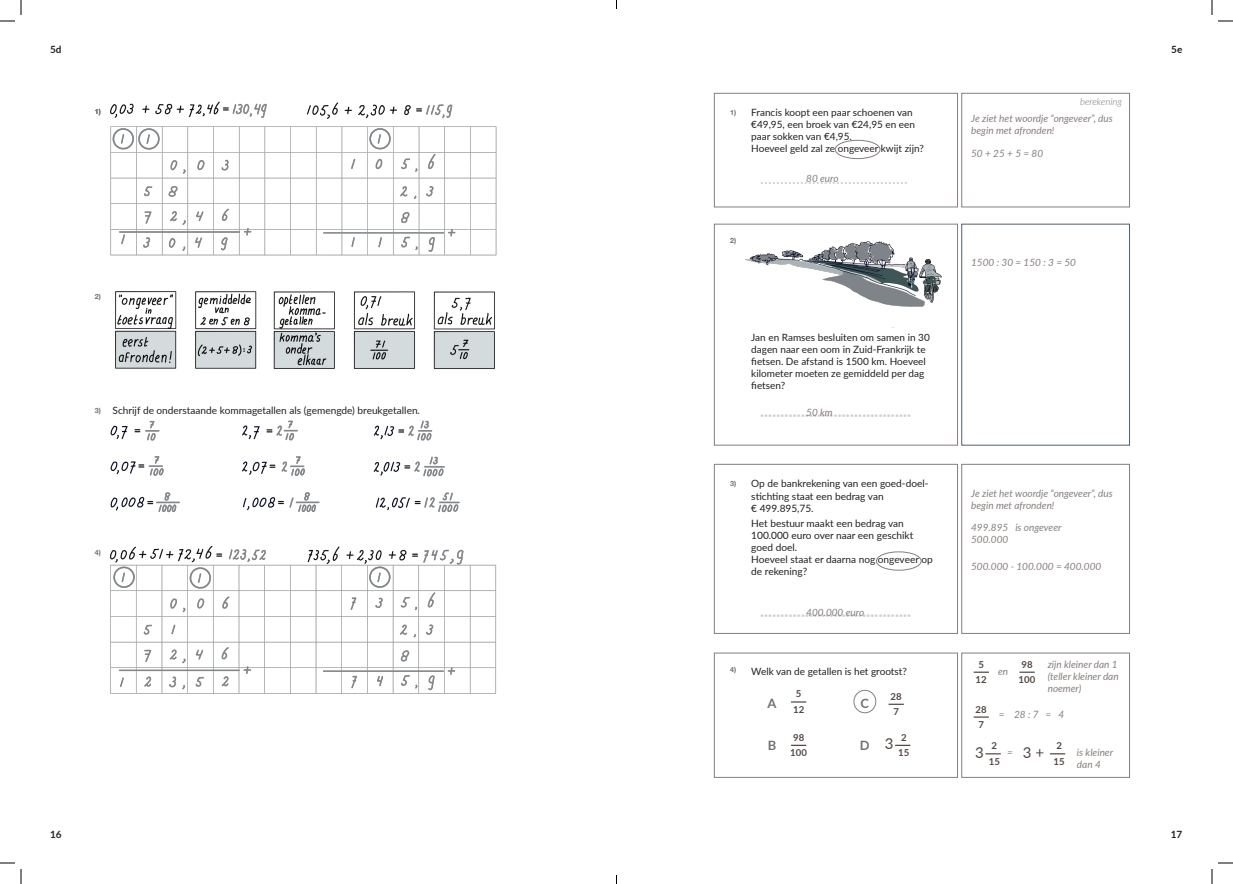
<style>
.page{position:relative;width:1233px;height:884px;background:#fff}
.page>*{position:absolute;margin:0;border:0;box-sizing:border-box;transform-origin:0 0}
.GETYPT_ANTWOORD{font:italic 800 17.1px "Lato";color:#cfd1d2}
.GETYPT_ANTWOORD-2{font:italic 17.1px "Lato";color:#cfd1d2}
.HOOFDSTUK_TITEL_THEORIE{font:15px "Lato";color:#534741}
.HOOFDSTUK_TITEL_THEORIE-2{font:700 12.9px "Lato";color:#717275}
.OPDRACHT{font:10.1px/12.1px "Lato";color:#231f20}
.OPDRACHT-2{font:10px/12px "Lato";color:#231f20}
.GETYPT_ANTWOORD-3{font:italic 10px/12px "Lato";color:#867f7c}
.t1{font:700 10px "Lato";color:#231f20}
.HOOFDSTUK_TITEL_THEORIE-3{font:700 9.6px "Lato";letter-spacing:.01em;color:#534741}
.OPDRACHT-3{font:italic 300 9.6px "Lato";color:#717275}
.verantwoording_kop{font:700 7.1px "Helvetica Neue";color:#717275}
</style>
<div class="page">
<img style="left:745px;top:241px;width:197px;height:87px">
<svg style="left:791px;top:702px;width:15px;height:1px"></svg>
<svg style="left:888px;top:704px;width:16px;height:1px"></svg>
<svg style="left:973px;top:717px;width:16px;height:1px"></svg>
<svg style="left:791px;top:745px;width:15px;height:1px"></svg>
<svg style="left:895px;top:745px;width:15px;height:1px"></svg>
<img style="left:110px;top:101px;width:387px;height:593px">
<img style="left:111px;top:288px;width:386px;height:85px">
<div style="left:835px;top:140px;width:45px;height:19px;border:1px solid #867f7c;border-radius:50%"></div>
<div style="left:853px;top:690px;width:23px;height:23px;border:1px solid #867f7c;border-radius:50%"></div>
<div style="left:876px;top:552px;width:45px;height:18px;border:1px solid #867f7c;border-radius:50%"></div>
<div style="left:714px;top:464px;width:244px;height:170px;border:1px solid #867f7c"></div>
<div style="left:714px;top:652px;width:244px;height:126px;border:1px solid #867f7c"></div>
<div style="left:714px;top:224px;width:244px;height:222px;border:1px solid #867f7c"></div>
<div style="left:961px;top:224px;width:169px;height:222px;border:1px solid #4e5f6d"></div>
<div style="left:714px;top:93px;width:244px;height:114px;border:1px solid #867f7c"></div>
<div style="left:961px;top:93px;width:169px;height:114px;border:1px solid #867f7c"></div>
<div style="left:961px;top:464px;width:169px;height:170px;border:1px solid #867f7c"></div>
<div style="left:961px;top:652px;width:169px;height:126px;border:1px solid #867f7c"></div>
<svg style="left:973px;top:672px;width:16px;height:1px"></svg>
<svg style="left:1019px;top:672px;width:15px;height:1px"></svg>
<svg style="left:985px;top:753px;width:15px;height:1px"></svg>
<svg style="left:1050px;top:753px;width:15px;height:1px"></svg>
<svg style="left:1218px;top:20px;width:15px;height:2px"></svg>
<svg style="left:1218px;top:862px;width:15px;height:2px"></svg>
<svg style="left:0;top:0;width:22px;height:22px"></svg>
<svg style="left:0;top:862px;width:22px;height:22px"></svg>
<svg style="left:1211px;top:0;width:1px;height:15px"></svg>
<svg style="left:1211px;top:869px;width:1px;height:15px"></svg>
<p class="t1" style="left:50px;top:42px;width:13px">5d</p>
<p class="t1" style="left:1171px;top:42px;width:13px">5e</p>
<p class="verantwoording_kop" style="left:95px;top:106px;width:8px">1)</p>
<p class="verantwoording_kop" style="left:730px;top:106px;width:8px">1)</p>
<p class="OPDRACHT-2" style="left:751px;top:106px;width:174px">Francis koopt een paar schoenen van €49,95, een broek van €24,95 en een paar sokken van €4,95.<br>Hoeveel geld zal ze ongeveer kwijt zijn?</p>
<p class="GETYPT_ANTWOORD-3" style="left:806px;top:172px;width:34px">80 euro</p>
<p class="GETYPT_ANTWOORD-2" style="left:760px;top:166px;width:150px">.....................................</p>
<p class="verantwoording_kop" style="left:95px;top:291px;width:8px">2)</p>
<p class="verantwoording_kop" style="left:95px;top:404px;width:8px">3)</p>
<p class="OPDRACHT" style="left:113px;top:404px;width:309px">Schrijf de onderstaande kommagetallen als (gemengde) breukgetallen.</p>
<p class="verantwoording_kop" style="left:730px;top:235px;width:8px">2)</p>
<p class="OPDRACHT-2" style="left:751px;top:331px;width:180px">Jan en Ramses besluiten om samen in 30 dagen naar een oom in Zuid-Frankrijk te fietsen. De afstand is 1500 km. Hoeveel kilometer moeten ze gemiddeld per dag fietsen?</p>
<p class="GETYPT_ANTWOORD-3" style="left:806px;top:406px;width:28px">50 km</p>
<p class="GETYPT_ANTWOORD" style="left:760px;top:398px;width:153px">.....................................</p>
<p class="OPDRACHT-3" style="left:1080px;top:95px;width:43px">berekening</p>
<p class="GETYPT_ANTWOORD-3" style="left:971px;top:112px;width:143px">Je ziet het woordje “ongeveer”, dus begin met afronden!</p>
<p class="GETYPT_ANTWOORD-3" style="left:971px;top:147px;width:74px">50 + 25 + 5 = 80</p>
<p class="GETYPT_ANTWOORD-3" style="left:971px;top:256px;width:106px">1500 : 30 = 150 : 3 = 50</p>
<p class="verantwoording_kop" style="left:95px;top:546px;width:8px">4)</p>
<p class="verantwoording_kop" style="left:730px;top:478px;width:8px">3)</p>
<p class="OPDRACHT" style="left:751px;top:477px;width:179px">Op de bankrekening van een goed-doel&shy;stichting staat een bedrag van<br>€ 499.895,75.</p>
<p class="OPDRACHT" style="left:751px;top:516px;width:183px">Het bestuur maakt een bedrag van<br>100.000 euro over naar een geschikt goed doel.<br>Hoeveel staat er daarna nog ongeveer op de rekening?</p>
<p class="GETYPT_ANTWOORD-3" style="left:806px;top:606px;width:59px">400.000 euro</p>
<p class="GETYPT_ANTWOORD" style="left:760px;top:598px;width:153px">.....................................</p>
<p class="GETYPT_ANTWOORD-3" style="left:971px;top:487px;width:143px">Je ziet het woordje “ongeveer”, dus begin met afronden!</p>
<p class="GETYPT_ANTWOORD-3" style="left:971px;top:521px;width:92px">499.895 is ongeveer<br>500.000</p>
<p class="GETYPT_ANTWOORD-3" style="left:971px;top:560px;width:132px">500.000 - 100.000 = 400.000</p>
<p class="verantwoording_kop" style="left:730px;top:664px;width:8px">4)</p>
<p class="HOOFDSTUK_TITEL_THEORIE-3" style="left:1021px;top:657px;width:13px">98</p>
<p class="HOOFDSTUK_TITEL_THEORIE-3" style="left:1018px;top:672px;width:18px">100</p>
<p class="HOOFDSTUK_TITEL_THEORIE-3" style="left:978px;top:657px;width:7px">5</p>
<p class="HOOFDSTUK_TITEL_THEORIE-3" style="left:975px;top:672px;width:13px">12</p>
<p class="GETYPT_ANTWOORD-3" style="left:1047px;top:658px;width:72px;text-align:justify">zijn kleiner dan 1 (teller kleiner dan noemer)</p>
<p class="OPDRACHT-2" style="left:751px;top:665px;width:157px">Welk van de getallen is het grootst?</p>
<p class="GETYPT_ANTWOORD-3" style="left:998px;top:665px;width:12px">en</p>
<p class="HOOFDSTUK_TITEL_THEORIE-3" style="left:796px;top:687px;width:7px">5</p>
<p class="HOOFDSTUK_TITEL_THEORIE-3" style="left:793px;top:702px;width:13px">12</p>
<p class="HOOFDSTUK_TITEL_THEORIE-3" style="left:890px;top:689px;width:13px">28</p>
<p class="HOOFDSTUK_TITEL_THEORIE-3" style="left:893px;top:704px;width:7px">7</p>
<p class="GETYPT_ANTWOORD-3" style="left:999px;top:707px;width:67px">= 28 : 7 = 4</p>
<p class="HOOFDSTUK_TITEL_THEORIE-2" style="left:767px;top:693px;width:10px">A</p>
<p class="HOOFDSTUK_TITEL_THEORIE-2" style="left:860px;top:693px;width:10px">C</p>
<p class="HOOFDSTUK_TITEL_THEORIE-2" style="left:767px;top:736px;width:10px">B</p>
<p class="HOOFDSTUK_TITEL_THEORIE-2" style="left:859px;top:736px;width:11px">D</p>
<p class="HOOFDSTUK_TITEL_THEORIE-3" style="left:975px;top:702px;width:13px">28</p>
<p class="HOOFDSTUK_TITEL_THEORIE-3" style="left:978px;top:717px;width:7px">7</p>
<p class="HOOFDSTUK_TITEL_THEORIE-3" style="left:793px;top:730px;width:13px">98</p>
<p class="HOOFDSTUK_TITEL_THEORIE-3" style="left:790px;top:745px;width:18px">100</p>
<p class="HOOFDSTUK_TITEL_THEORIE-3" style="left:901px;top:730px;width:7px">2</p>
<p class="HOOFDSTUK_TITEL_THEORIE-3" style="left:898px;top:745px;width:13px">15</p>
<p class="HOOFDSTUK_TITEL_THEORIE" style="left:885px;top:733px;width:10px">3</p>
<p class="HOOFDSTUK_TITEL_THEORIE-3" style="left:991px;top:739px;width:7px">2</p>
<p class="HOOFDSTUK_TITEL_THEORIE-3" style="left:988px;top:754px;width:13px">15</p>
<p class="HOOFDSTUK_TITEL_THEORIE-3" style="left:1056px;top:739px;width:7px">2</p>
<p class="HOOFDSTUK_TITEL_THEORIE-3" style="left:1053px;top:754px;width:13px">15</p>
<p class="HOOFDSTUK_TITEL_THEORIE" style="left:975px;top:742px;width:10px">3</p>
<p class="HOOFDSTUK_TITEL_THEORIE" style="left:1022px;top:742px;width:23px">3 +</p>
<p class="GETYPT_ANTWOORD-3" style="left:1077px;top:746px;width:38px">is kleiner dan 4</p>
<p class="GETYPT_ANTWOORD-3" style="left:1007px;top:746px;width:7px">=</p>
<p class="t1" style="left:50px;top:827px;width:13px">16</p>
<p class="t1" style="left:1170px;top:827px;width:13px">17</p>
</div>
